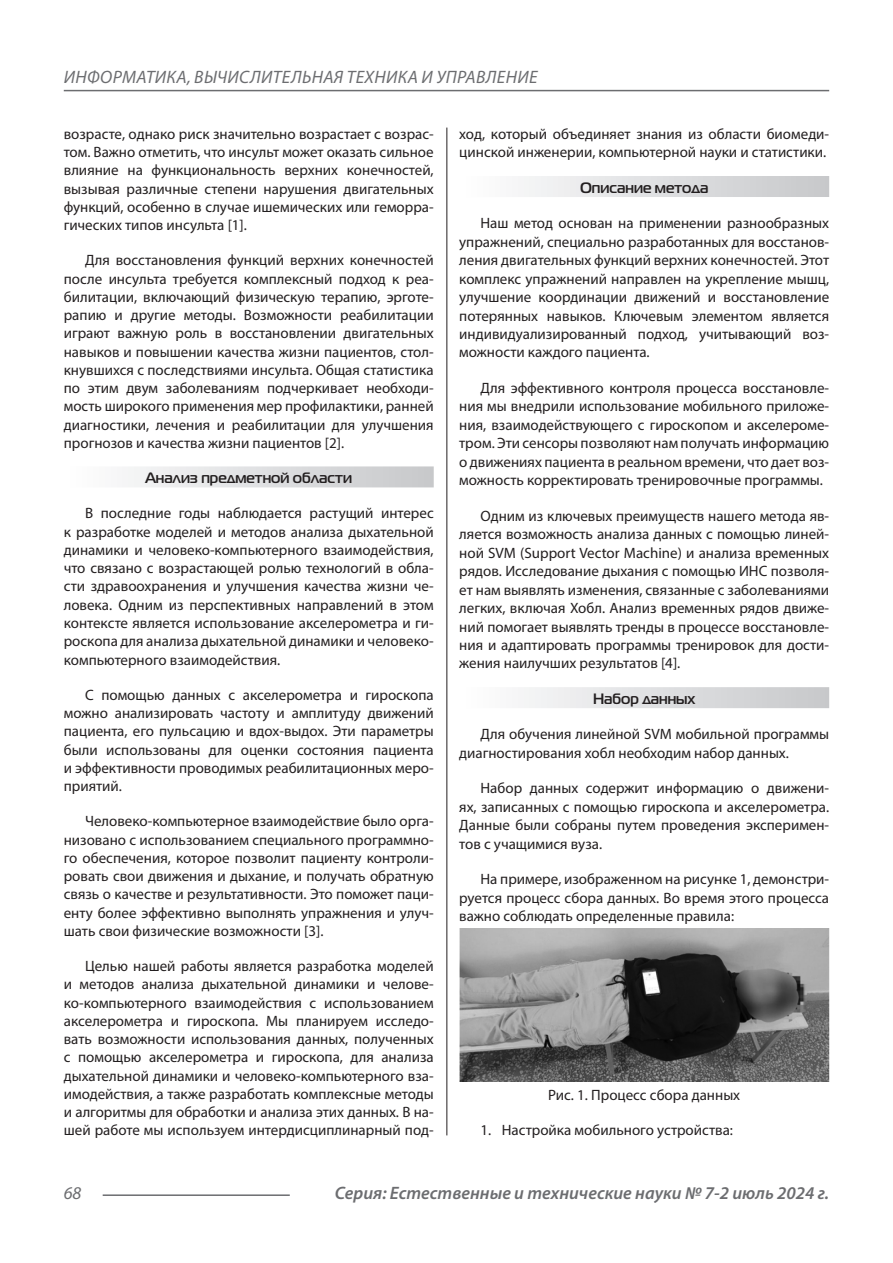
<style>
.page{position:relative;width:893px;height:1263px;background:#fff}
.page>*{position:absolute;margin:0;border:0;box-sizing:border-box;transform-origin:0 0}
.t1{font:italic 600 18px "Myriad Pro";color:#6c6d70}
.t2{font:italic 18px "Myriad Pro";letter-spacing:.02em;color:#6c6d70}
.Статья_текст{font:15px/18.3px "Myriad Pro";color:#231f20;text-align:justify}
.Статья_подзаголовок{font:700 15px "Magistral C";color:#231f20}
</style>
<div class="page">
<hr style="left:446px;top:128px;width:1px;height:1007px;background:#231f20">
<hr style="left:103px;top:1194px;width:187px;height:2px;background:#6c6d70">
<hr style="left:64px;top:90px;width:765px;height:1px;background:#6c6d70">
<div style="left:64px;top:466px;width:370px;height:21px;background:linear-gradient(to right,#fefeff,#c6c8ca)"></div>
<div style="left:459px;top:176px;width:370px;height:21px;background:linear-gradient(to right,#fefeff,#c6c8ca)"></div>
<div style="left:459px;top:687px;width:370px;height:21px;background:linear-gradient(to right,#fefeff,#c6c8ca)"></div>
<img style="left:459px;top:929px;width:370px;height:152px">
<p class="t2" style="left:64px;top:66px;width:475px">ИНФОРМАТИКА, ВЫЧИСЛИТЕЛЬНАЯ ТЕХНИКА И УПРАВЛЕНИЕ</p>
<p class="Статья_текст" style="left:64px;top:124px;width:371px">возрасте, однако риск значительно возрастает с возрас&shy;том. Важно отметить, что инсульт может оказать сильное влияние на функциональность верхних конечностей, вызывая различные степени нарушения двигательных функций, особенно в случае ишемических или геморра&shy;гических типов инсульта [1].</p>
<p class="Статья_текст" style="left:64px;top:251px;width:371px;text-indent:21px">Для восстановления функций верхних конечностей после инсульта требуется комплексный подход к реа&shy;билитации, включающий физическую терапию, эрготе&shy;рапию и другие методы. Возможности реабилитации играют важную роль в восстановлении двигательных навыков и повышении качества жизни пациентов, стол&shy;кнувшихся с последствиями инсульта. Общая статистика по этим двум заболеваниям подчеркивает необходи&shy;мость широкого применения мер профилактики, ранней диагностики, лечения и реабилитации для улучшения прогнозов и качества жизни пациентов [2].</p>
<p class="Статья_подзаголовок" style="left:145px;top:469px;width:208px">Анализ предметной области</p>
<p class="Статья_текст" style="left:64px;top:504px;width:371px;text-indent:21px">В последние годы наблюдается растущий интерес к разработке моделей и методов анализа дыхательной динамики и человеко-компьютерного взаимодействия, что связано с возрастающей ролью технологий в обла&shy;сти здравоохранения и улучшения качества жизни че&shy;ловека. Одним из перспективных направлений в этом контексте является использование акселерометра и ги&shy;роскопа для анализа дыхательной динамики и человеко&shy;компьютерного взаимодействия.</p>
<p class="Статья_текст" style="left:64px;top:685px;width:371px;text-indent:21px">С помощью данных с акселерометра и гироскопа можно анализировать частоту и амплитуду движений пациента, его пульсацию и вдох-выдох. Эти параметры были использованы для оценки состояния пациента и эффективности проводимых реабилитационных меро&shy;приятий.</p>
<p class="Статья_текст" style="left:64px;top:812px;width:371px;text-indent:21px">Человеко-компьютерное взаимодействие было орга&shy;низовано с использованием специального программно&shy;го обеспечения, которое позволит пациенту контроли&shy;ровать свои движения и дыхание, и получать обратную связь о качестве и результативности. Это поможет паци&shy;енту более эффективно выполнять упражнения и улуч&shy;шать свои физические возможности [3].</p>
<p class="Статья_текст" style="left:64px;top:957px;width:371px;text-indent:21px">Целью нашей работы является разработка моделей и методов анализа дыхательной динамики и челове&shy;ко-компьютерного взаимодействия с использованием акселерометра и гироскопа. Мы планируем исследо&shy;вать возможности использования данных, полученных с помощью акселерометра и гироскопа, для анализа дыхательной динамики и человеко-компьютерного вза&shy;имодействия, а также разработать комплексные методы и алгоритмы для обработки и анализа этих данных. В на&shy;шей работе мы используем интердисциплинарный под-</p>
<p class="Статья_текст" style="left:459px;top:124px;width:371px">ход, который объединяет знания из области биомеди&shy;цинской инженерии, компьютерной науки и статистики.</p>
<p class="Статья_подзаголовок" style="left:580px;top:179px;width:130px">Описание метода</p>
<p class="Статья_текст" style="left:459px;top:214px;width:371px;text-indent:21px">Наш метод основан на применении разнообразных упражнений, специально разработанных для восстанов&shy;ления двигательных функций верхних конечностей. Этот комплекс упражнений направлен на укрепление мышц, улучшение координации движений и восстановление потерянных навыков. Ключевым элементом является индивидуализированный подход, учитывающий воз&shy;можности каждого пациента.</p>
<p class="Статья_текст" style="left:459px;top:378px;width:371px;text-indent:21px">Для эффективного контроля процесса восстановле&shy;ния мы внедрили использование мобильного приложе&shy;ния, взаимодействующего с гироскопом и акселероме&shy;тром. Эти сенсоры позволяют нам получать информацию о движениях пациента в реальном времени, что дает воз&shy;можность корректировать тренировочные программы.</p>
<p class="Статья_текст" style="left:459px;top:506px;width:371px;text-indent:21px">Одним из ключевых преимуществ нашего метода яв&shy;ляется возможность анализа данных с помощью линей&shy;ной SVM (Support Vector Machine) и анализа временных рядов. Исследование дыхания с помощью ИНС позволя&shy;ет нам выявлять изменения, связанные с заболеваниями легких, включая Хобл. Анализ временных рядов движе&shy;ний помогает выявлять тренды в процессе восстановле&shy;ния и адаптировать программы тренировок для дости&shy;жения наилучших результатов [4].</p>
<p class="Статья_подзаголовок" style="left:593px;top:690px;width:104px">Набор данных</p>
<p class="Статья_текст" style="left:459px;top:725px;width:371px;text-indent:21px">Для обучения линейной SVM мобильной программы диагностирования хобл необходим набор данных.</p>
<p class="Статья_текст" style="left:459px;top:779px;width:371px;text-indent:21px">Набор данных содержит информацию о движени&shy;ях, записанных с помощью гироскопа и акселерометра.<br>Данные были собраны путем проведения эксперимен&shy;тов с учащимися вуза.</p>
<p class="Статья_текст" style="left:459px;top:870px;width:371px;text-indent:21px">На примере, изображенном на рисунке 1, демонстри&shy;руется процесс сбора данных. Во время этого процесса важно соблюдать определенные правила:</p>
<p class="Статья_текст" style="left:548px;top:1085px;width:194px">Рис. 1. Процесс сбора данных</p>
<p class="Статья_текст" style="left:480px;top:1121px;width:254px">1. Настройка мобильного устройства:</p>
<p class="t2" style="left:64px;top:1182px;width:19px">68</p>
<p class="t1" style="left:335px;top:1182px;width:496px">Серия: Естественные и технические науки № 7-2 июль 2024 г.</p>
</div>
